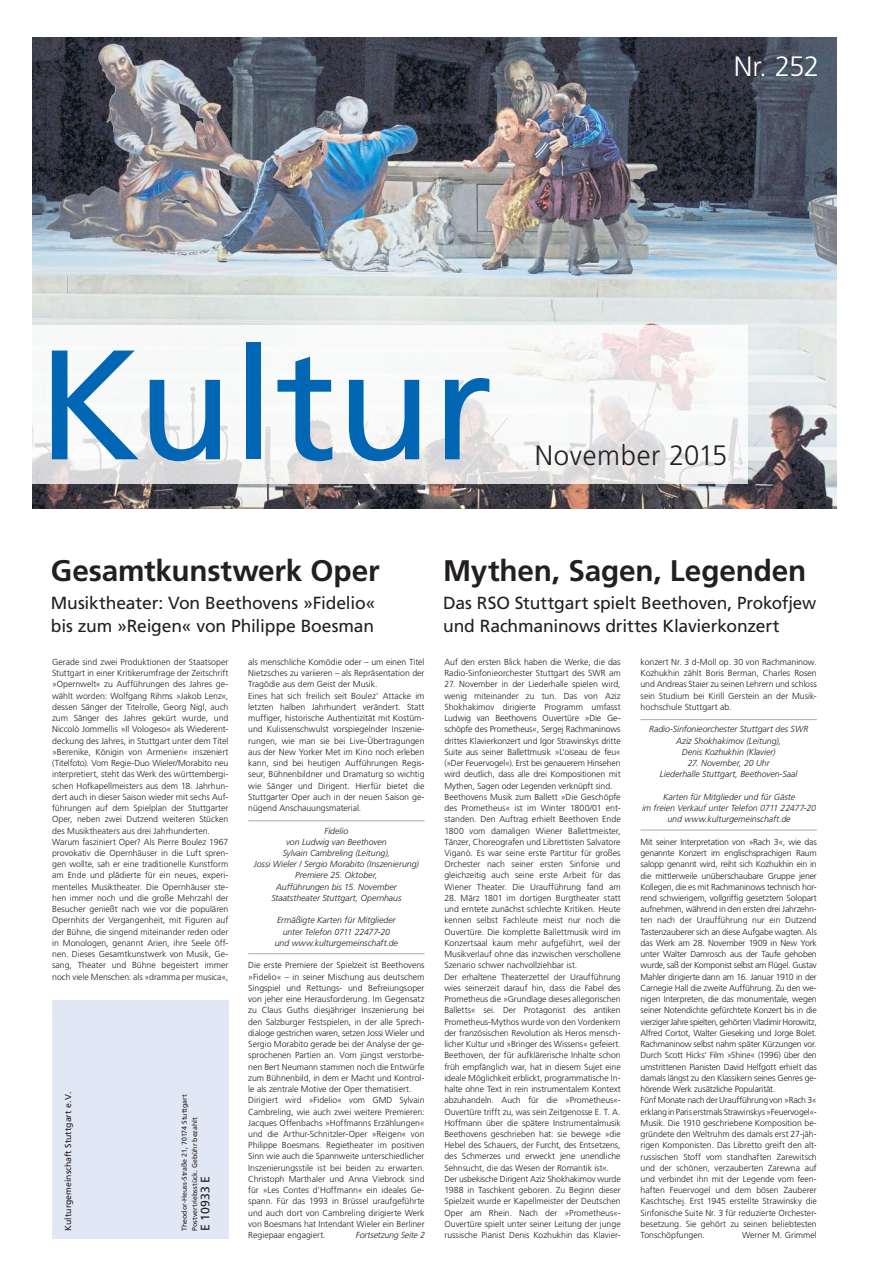
<style>
.page{position:relative;width:869px;height:1278px;background:#fff}
.page>*{position:absolute;margin:0;border:0;box-sizing:border-box;transform-origin:0 0}
.t1{font:155.75px "Frutiger LT";color:#0166b3}
.t2{font:700 29.75px "Frutiger LT";letter-spacing:-.005em;color:#231f20}
.t3{font:300 28px "Frutiger LT";letter-spacing:.025em;color:#231f20}
.t4{font:300 28px "Frutiger LT";color:#fff}
.t5{font:17.5px/22.8px "Frutiger LT Com";letter-spacing:-.01em;color:#231f20}
.t6{font:12.25px "Frutiger LT";color:#231f20}
.t7{font:300 8.75px/11.2px "Frutiger CE";letter-spacing:-.005em;color:#231f20}
.t8{font:italic 300 8.75px/11.2px "Frutiger LT";color:#231f20;text-align:center}
.t9{font:italic 300 8.75px/11.2px "Frutiger CE";letter-spacing:-.005em;color:#231f20;text-align:center}
.t10{font:8.75px "Frutiger LT";color:#231f20}
.t11{font:7px/10.5px "Frutiger LT";color:#231f20}
</style>
<div class="page">
<img style="left:32px;top:37px;width:804px;height:471px">
<div style="left:52px;top:1000px;width:176px;height:238px;background:#e1e8f5"></div>
<hr style="left:248px;top:820px;width:176px;height:1px;background:#a8a9ad">
<hr style="left:248px;top:953px;width:176px;height:1px;background:#a8a9ad">
<hr style="left:640px;top:719px;width:176px;height:1px;background:#a8a9ad">
<hr style="left:640px;top:829px;width:176px;height:1px;background:#a8a9ad">
<svg style="left:32px;top:325px;width:715px;height:159px"></svg>
<h3 class="t4" style="left:733px;top:54px;width:87px">Nr. 252</h3>
<h1 class="t1" style="left:37px;top:350px;width:457px">Kultur</h1>
<h3 class="t3" style="left:534px;top:444px;width:194px">November 2015</h3>
<h2 class="t2" style="left:51px;top:560px;width:330px">Gesamtkunstwerk Oper</h2>
<h3 class="t5" style="left:51px;top:591px;width:326px">Musiktheater: Von Beethovens »Fidelio« bis zum »Reigen« von Philippe Boesman</h3>
<p class="t7" style="left:52px;top:656px;width:178px">Gerade sind zwei Produktionen der Staatsoper Stuttgart in einer Kritikerumfrage der Zeitschrift »Opernwelt« zu Aufführungen des Jahres ge&shy;wählt worden: Wolfgang Rihms »Jakob Lenz«, dessen Sänger der Titelrolle, Georg Nigl, auch zum Sänger des Jahres gekürt wurde, und Niccolò Jommellis »Il Vologeso« als Wiederent&shy;deckung des Jahres, in Stuttgart unter dem Titel »Berenike, Königin von Armenien« inszeniert (Titelfoto). Vom Regie-Duo Wieler/Morabito neu interpretiert, steht das Werk des württembergi&shy;schen Hofkapellmeisters aus dem 18. Jahrhun&shy;dert auch in dieser Saison wieder mit sechs Auf&shy;führungen auf dem Spielplan der Stuttgarter Oper, neben zwei Dutzend weiteren Stücken des Musiktheaters aus drei Jahrhunderten.<br>Warum fasziniert Oper? Als Pierre Boulez 1967 provokativ die Opernhäuser in die Luft spren&shy;gen wollte, sah er eine traditionelle Kunstform am Ende und plädierte für ein neues, experi&shy;mentelles Musiktheater. Die Opernhäuser ste&shy;hen immer noch und die große Mehrzahl der Besucher genießt nach wie vor die populären Opernhits der Vergangenheit, mit Figuren auf der Bühne, die singend miteinander reden oder in Monologen, genannt Arien, ihre Seele öff&shy;nen. Dieses Gesamtkunstwerk von Musik, Ge&shy;sang, Theater und Bühne begeistert immer noch viele Menschen: als »dramma per musica«,</p>
<p class="t7" style="left:248px;top:656px;width:178px">als menschliche Komödie oder – um einen Titel Nietzsches zu variieren – als Repräsentation der Tragödie aus dem Geist der Musik.<br>Eines hat sich freilich seit Boulez’ Attacke im letzten halben Jahrhundert verändert. Statt muffiger, historische Authentizität mit Kostüm&shy;und Kulissen schwulst vorspiegelnder Inszenie&shy;rungen, wie man sie bei Live-Übertragungen aus der New Yorker Met im Kino noch erleben kann, sind bei heutigen Aufführungen Regis&shy;seur, Bühnenbildner und Dramaturg so wichtig wie Sänger und Dirigent. Hierfür bietet die Stuttgarter Oper auch in der neuen Saison ge&shy;nügend Anschauungsmaterial.</p>
<p class="t8" style="left:254px;top:824px;width:166px">Fidelio<br>von Ludwig van Beethoven<br>Sylvain Cambreling (Leitung),<br>Jossi Wieler / Sergio Morabito (Inszenierung)<br>Premiere 25. Oktober,<br>Aufführungen bis 15. November<br>Staatstheater Stuttgart, Opernhaus</p>
<p class="t8" style="left:275px;top:914px;width:125px">Ermäßigte Karten für Mitglieder unter Telefon 0711 22477-20 und www.kulturgemeinschaft.de</p>
<p class="t7" style="left:248px;top:959px;width:178px">Die erste Premiere der Spielzeit ist Beethovens »Fidelio« – in seiner Mischung aus deutschem Singspiel und Rettungs- und Befreiungsoper von jeher eine Herausforderung. Im Gegensatz zu Claus Guths diesjähriger Inszenierung bei den Salzburger Festspielen, in der alle Sprech&shy;dialoge gestrichen waren, setzen Jossi Wieler und Sergio Morabito gerade bei der Analyse der ge&shy;sprochenen Partien an. Vom jüngst verstorbe&shy;nen Bert Neumann stammen noch die Entwürfe zum Bühnenbild, in dem er Macht und Kontrol&shy;le als zentrale Motive der Oper thematisiert.<br>Dirigiert wird »Fidelio« vom GMD Sylvain Cambreling, wie auch zwei weitere Premieren:<br>Jacques Offenbachs »Hoffmanns Erzählungen« und die Arthur-Schnitzler-Oper »Reigen« von Philippe Boesmans. Regietheater im positiven Sinn wie auch die Spannweite unterschiedlicher Inszenierungsstile ist bei beiden zu erwarten.<br>Christoph Marthaler und Anna Viebrock sind für »Les Contes d’Hoffmann« ein ideales Ge&shy;spann. Für das 1993 in Brüssel uraufgeführte und auch dort von Cambreling dirigierte Werk von Boesmans hat Intendant Wieler ein Berliner Regiepaar engagiert.</p>
<p class="t10" style="left:65px;top:1230px;width:141px;rotate:-90deg">Kulturgemeinschaft Stuttgart e. V.</p>
<p class="t11" style="left:180px;top:1230px;width:138px;rotate:-90deg">Theodor-Heuss-Straße 21, 70174 Stuttgart<br>Postvertriebsstück. Gebühr bezahlt</p>
<h3 class="t6" style="left:201px;top:1230px;width:56px;rotate:-90deg">E 10933 E</h3>
<p class="t9" style="left:355px;top:1229px;width:72px">Fortsetzung Seite 2</p>
<h2 class="t2" style="left:443px;top:560px;width:364px">Mythen, Sagen, Legenden</h2>
<h3 class="t5" style="left:443px;top:591px;width:374px">Das RSO Stuttgart spielt Beethoven, Prokofjew und Rachmaninows drittes Klavierkonzert</h3>
<p class="t7" style="left:444px;top:656px;width:178px">Auf den ersten Blick haben die Werke, die das<br>Radio-Sinfonieorchester Stuttgart des SWR am</p>
<p class="t7" style="left:444px;top:678px;width:178px">27. November in der Liederhalle spielen wird, wenig miteinander zu tun. Das von Aziz Shokhakimov dirigierte Programm umfasst Ludwig van Beethovens Ouvertüre »Die Ge&shy;schöpfe des Prometheus«, Sergej Rachmaninows drittes Klavierkonzert und Igor Strawinskys dritte Suite aus seiner Ballettmusik »L’oiseau de feu« (»Der Feuervogel«). Erst bei genauerem Hinsehen wird deutlich, dass alle drei Kompositionen mit Mythen, Sagen oder Legenden verknüpft sind.<br>Beethovens Musik zum Ballett »Die Geschöpfe des Prometheus« ist im Winter 1800/01 ent&shy;standen. Den Auftrag erhielt Beethoven Ende 1800 vom damaligen Wiener Ballettmeister, Tänzer, Choreografen und Librettisten Salvatore Viganò. Es war seine erste Partitur für großes Orchester nach seiner ersten Sinfonie und gleichzeitig auch seine erste Arbeit für das Wiener Theater. Die Uraufführung fand am</p>
<p class="t7" style="left:444px;top:892px;width:178px">28. März 1801 im dortigen Burgtheater statt und erntete zunächst schlechte Kritiken. Heute kennen selbst Fachleute meist nur noch die Ouvertüre. Die komplette Ballettmusik wird im Konzertsaal kaum mehr aufgeführt, weil der Musikverlauf ohne das inzwischen verschollene Szenario schwer nachvollziehbar ist.<br>Der erhaltene Theaterzettel der Uraufführung wies seinerzeit darauf hin, dass die Fabel des Prometheus die »Grundlage dieses allegorischen Balletts« sei. Der Protagonist des antiken Prometheus-Mythos wurde von den Vordenkern der französischen Revolution als Heros mensch&shy;licher Kultur und »Bringer des Wissens« gefeiert.<br>Beethoven, der für aufklärerische Inhalte schon früh empfänglich war, hat in diesem Sujet eine ideale Möglichkeit erblickt, programmatische In&shy;halte ohne Text in rein instrumentalem Kontext abzuhandeln. Auch für die »Prometheus«- Ouvertüre trifft zu, was sein Zeitgenosse E. T. A.<br>Hoffmann über die spätere Instrumentalmusik Beethovens geschrieben hat: sie bewege »die Hebel des Schauers, der Furcht, des Entsetzens, des Schmerzes und erweckt jene unendliche Sehnsucht, die das Wesen der Romantik ist«.<br>Der usbekische Dirigent Aziz Shokhakimov wurde 1988 in Taschkent geboren. Zu Beginn dieser Spielzeit wurde er Kapellmeister der Deutschen Oper am Rhein. Nach der »Prometheus«- Ouvertüre spielt unter seiner Leitung der junge russische Pianist Denis Kozhukhin das Klavier-</p>
<p class="t7" style="left:640px;top:656px;width:178px;text-align:justify">konzert Nr. 3 d-Moll op. 30 von Rachmaninow.<br>Kozhukhin zählt Boris Berman, Charles Rosen und Andreas Staier zu seinen Lehrern und schloss sein Studium bei Kirill Gerstein an der Musik&shy;hochschule Stuttgart ab.</p>
<p class="t8" style="left:649px;top:723px;width:160px">Radio-Sinfonieorchester Stuttgart des SWR<br>Aziz Shokhakimov (Leitung),<br>Denis Kozhukhin (Klavier)</p>
<p class="t8" style="left:659px;top:757px;width:139px">27. November, 20 Uhr<br>Liederhalle Stuttgart, Beethoven-Saal</p>
<p class="t9" style="left:641px;top:791px;width:177px">Karten für Mitglieder und für Gäste<br>im freien Verkauf unter Telefon 0711 22477-20 und www.kulturgemeinschaft.de</p>
<p class="t7" style="left:640px;top:836px;width:178px">Mit seiner Interpretation von »Rach 3«, wie das genannte Konzert im englischsprachigen Raum salopp genannt wird, reiht sich Kozhukhin ein in die mittlerweile unüberschaubare Gruppe jener Kollegen, die es mit Rachmaninows technisch hor&shy;rend schwierigem, vollgriffig gesetztem Solopart aufnehmen, während in den ersten drei Jahrzehn&shy;ten nach der Uraufführung nur ein Dutzend Tasten zauberer sich an diese Aufgabe wagten. Als das Werk am 28. November 1909 in New York unter Walter Damrosch aus der Taufe gehoben wurde, saß der Komponist selbst am Flügel. Gustav Mahler dirigierte dann am 16. Januar 1910 in der Carnegie Hall die zweite Aufführung. Zu den we&shy;nigen Interpreten, die das monumentale, wegen seiner Notendichte gefürchtete Konzert bis in die vierziger Jahre spielten, gehörten Vladimir Horowitz, Alfred Cortot, Walter Gieseking und Jorge Bolet.<br>Rachmaninow selbst nahm später Kürzungen vor.<br>Durch Scott Hicks’ Film »Shine« (1996) über den umstrittenen Pianisten David Helfgott erhielt das damals längst zu den Klassikern seines Genres ge&shy;hörende Werk zusätzliche Popularität.<br>Fünf Monate nach der Uraufführung von »Rach 3« erklang in Paris erstmals Strawinskys »Feuervogel«- Musik. Die 1910 geschriebene Komposition be&shy;gründete den Weltruhm des damals erst 27-jäh&shy;rigen Komponisten. Das Libretto greift den alt&shy;russischen Stoff vom standhaften Zarewitsch und der schönen, verzauberten Zarewna auf und verbindet ihn mit der Legende vom feen&shy;haften Feuervogel und dem bösen Zauberer Kaschtschej. Erst 1945 erstellte Strawinsky die Sinfonische Suite Nr. 3 für reduzierte Orchester&shy;besetzung. Sie gehört zu seinen beliebtesten Tonschöpfungen.</p>
<p class="t7" style="left:741px;top:1229px;width:76px">Werner M. Grimmel</p>
</div>
